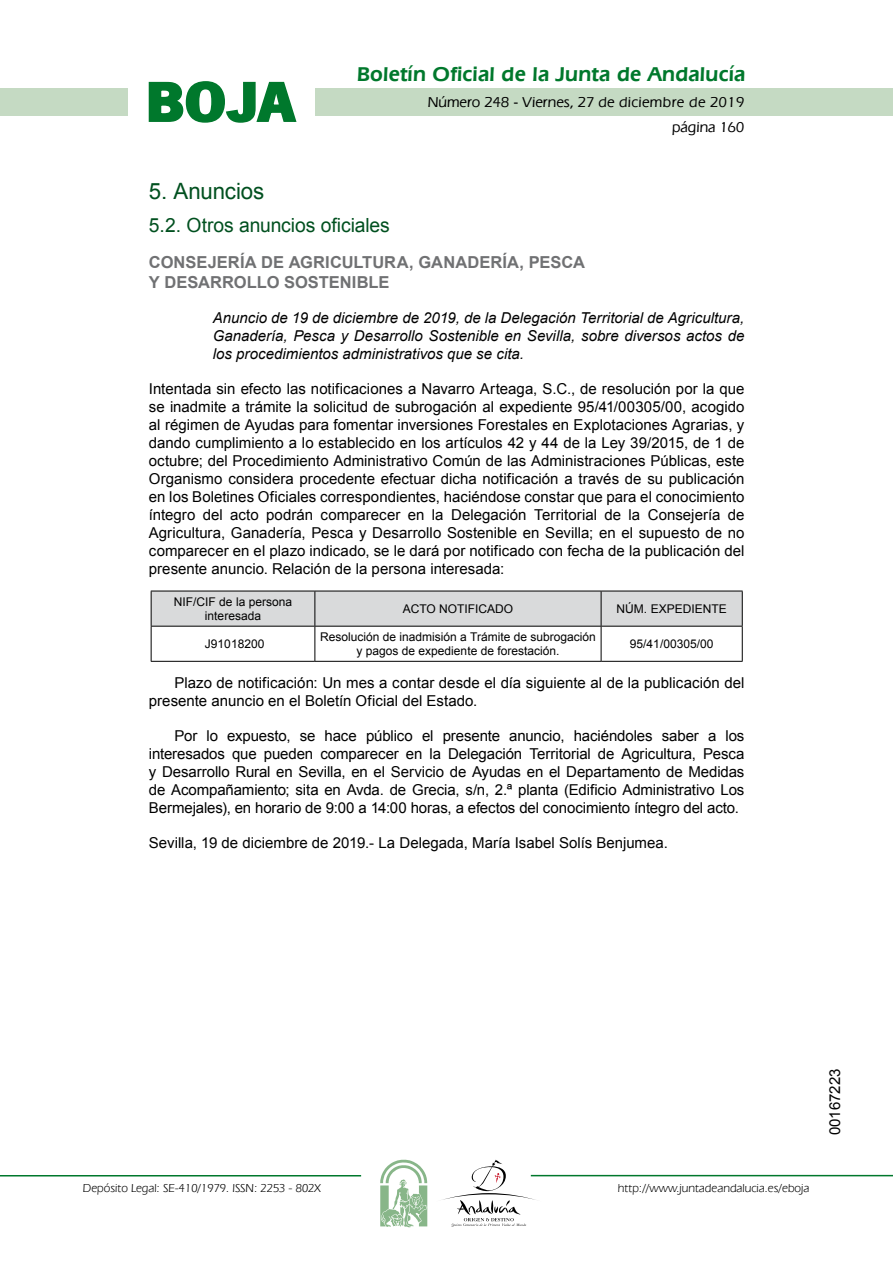
<style>
.page{position:relative;width:893px;height:1263px;background:#fff}
.page>*{position:absolute;margin:0;border:0;box-sizing:border-box;transform-origin:0 0}
.t1{font:700 57.75px "News Got T";color:#00782c;scale:1.14 1}
.t2{font:22.5px "Arial";letter-spacing:-.005em;color:#00501f}
.t3{font:600 21px "Eras IT Cby BT";letter-spacing:.01em;color:#00782c}
.t4{font:19.5px "Arial";letter-spacing:-.005em;color:#00501f}
.t5{font:700 16.5px/19.5px "Arial";letter-spacing:.005em;color:#707173}
.t6{font:15px/18px "Arial";color:#000;text-align:justify}
.t7{font:italic 15px/18px "Arial";color:#000;text-align:justify}
.t8{font:500 15px/24.5px "Eras IT Cby BT";color:#000;text-align:right}
.t9{font:12px/14.4px "Arial";color:#000;text-align:center}
.t10{font:12px "Eras IT Cby BT";color:#000}
</style>
<div class="page">
<div style="left:315px;top:88px;width:577px;height:28px;background:#c5dac3"></div>
<div style="left:0;top:88px;width:128px;height:28px;background:#c5dac3"></div>
<hr style="left:0;top:1175px;width:361px;height:2px;background:#00782c">
<hr style="left:531px;top:1175px;width:361px;height:1px;background:#00782c">
<svg style="left:148px;top:81px;width:149px;height:42px"></svg>
<svg style="left:380px;top:1159px;width:47px;height:68px"></svg>
<svg style="left:442px;top:1160px;width:100px;height:67px"></svg>
<div style="left:152px;top:592px;width:589px;height:34px;background:#d9dadb"></div>
<hr style="left:151px;top:627px;width:1px;height:34px;background:#000">
<hr style="left:314px;top:627px;width:1px;height:34px;background:#000">
<hr style="left:600px;top:627px;width:1px;height:34px;background:#000">
<hr style="left:741px;top:627px;width:1px;height:34px;background:#000">
<hr style="left:151px;top:661px;width:164px;height:1px;background:#000">
<hr style="left:315px;top:661px;width:286px;height:1px;background:#000">
<hr style="left:601px;top:661px;width:141px;height:1px;background:#000">
<hr style="left:151px;top:591px;width:164px;height:1px;background:#000">
<hr style="left:151px;top:591px;width:1px;height:35px;background:#000">
<hr style="left:315px;top:591px;width:286px;height:1px;background:#000">
<hr style="left:314px;top:591px;width:1px;height:35px;background:#000">
<hr style="left:601px;top:591px;width:141px;height:1px;background:#000">
<hr style="left:600px;top:591px;width:1px;height:35px;background:#000">
<hr style="left:741px;top:591px;width:1px;height:35px;background:#000">
<hr style="left:151px;top:626px;width:164px;height:1px;background:#000">
<hr style="left:315px;top:626px;width:286px;height:1px;background:#000">
<hr style="left:601px;top:626px;width:141px;height:1px;background:#000">
<h1 class="t1" style="left:145px;top:68px;width:133px">BOJA</h1>
<h3 class="t3" style="left:357px;top:62px;width:390px">Boletín Oficial de la Junta de Andalucía</h3>
<p class="t8" style="left:428px;top:90px;width:318px">Número 248 - Viernes, 27 de diciembre de 2019 página 160</p>
<h2 class="t2" style="left:149px;top:177px;width:117px">5. Anuncios</h2>
<h3 class="t4" style="left:149px;top:212px;width:242px">5.2. Otros anuncios oficiales</h3>
<p class="t5" style="left:149px;top:253px;width:437px">CONSEJERÍA DE AGRICULTURA, GANADERÍA, PESCA<br>Y DESARROLLO SOSTENIBLE</p>
<p class="t7" style="left:213px;top:309px;width:533px">Anuncio de 19 de diciembre de 2019, de la Delegación Territorial de Agricultura, Ganadería, Pesca y Desarrollo Sostenible en Sevilla, sobre diversos actos de los procedimientos administrativos que se cita.</p>
<p class="t6" style="left:149px;top:380px;width:597px">Intentada sin efecto las notificaciones a Navarro Arteaga, S.C., de resolución por la que se inadmite a trámite la solicitud de subrogación al expediente 95/41/00305/00, acogido al régimen de Ayudas para fomentar inversiones Forestales en Explotaciones Agrarias, y dando cumplimiento a lo establecido en los artículos 42 y 44 de la Ley 39/2015, de 1 de octubre; del Procedimiento Administrativo Común de las Administraciones Públicas, este Organismo considera procedente efectuar dicha notificación a través de su publicación en los Boletines Oficiales correspondientes, haciéndose constar que para el conocimiento íntegro del acto podrán comparecer en la Delegación Territorial de la Consejería de Agricultura, Ganadería, Pesca y Desarrollo Sostenible en Sevilla; en el supuesto de no comparecer en el plazo indicado, se le dará por notificado con fecha de la publicación del presente anuncio. Relación de la persona interesada:</p>
<p class="t9" style="left:174px;top:594px;width:120px">NIF/CIF de la persona interesada</p>
<p class="t9" style="left:403px;top:602px;width:112px">ACTO NOTIFICADO</p>
<p class="t9" style="left:616px;top:602px;width:112px">NÚM. EXPEDIENTE</p>
<p class="t9" style="left:205px;top:637px;width:61px">J91018200</p>
<p class="t9" style="left:320px;top:630px;width:277px">Resolución de inadmisión a Trámite de subrogación y pagos de expediente de forestación.</p>
<p class="t9" style="left:630px;top:637px;width:85px">95/41/00305/00</p>
<p class="t6" style="left:149px;top:674px;width:597px;text-indent:26px">Plazo de notificación: Un mes a contar desde el día siguiente al de la publicación del presente anuncio en el Boletín Oficial del Estado.</p>
<p class="t6" style="left:149px;top:727px;width:597px;text-indent:26px">Por lo expuesto, se hace público el presente anuncio, haciéndoles saber a los interesados que pueden comparecer en la Delegación Territorial de Agricultura, Pesca y Desarrollo Rural en Sevilla, en el Servicio de Ayudas en el Departamento de Medidas de Acompañamiento; sita en Avda. de Grecia, s/n, 2.ª planta (Edificio Administrativo Los Bermejales), en horario de 9:00 a 14:00 horas, a efectos del conocimiento íntegro del acto.</p>
<p class="t6" style="left:149px;top:834px;width:520px">Sevilla, 19 de diciembre de 2019.- La Delegada, María Isabel Solís Benjumea.</p>
<p class="t10" style="left:83px;top:1181px;width:239px">Depósito Legal: SE-410/1979. ISSN: 2253 - 802X</p>
<p class="t10" style="left:618px;top:1181px;width:193px">http://www.juntadeandalucia.es/eboja</p>
<p class="t6" style="left:826px;top:1135px;width:68px;rotate:-90deg">00167223</p>
</div>
